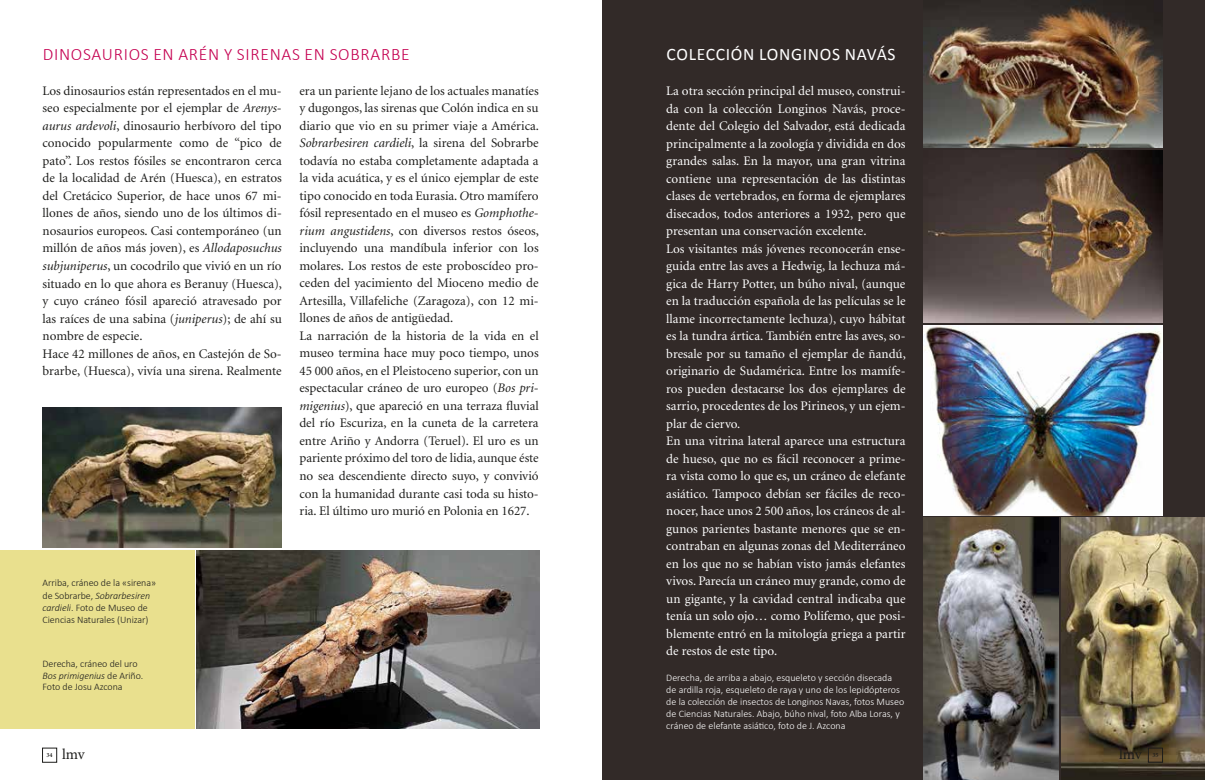
<style>
.page{position:relative;width:1205px;height:780px;background:#fff}
.page>*{position:absolute;margin:0;border:0;box-sizing:border-box;transform-origin:0 0}
.t1{font:300 17.5px "Calibri";letter-spacing:.04em;color:#c50051}
.t2{font:17.5px "Calibri";letter-spacing:.04em;color:#fff}
.t3{font:15px "Minion Pro";letter-spacing:-.01em;color:#1d1d1b}
.t4{font:13.12px/17.5px "Minion";color:#1d1d1b}
.t5{font:13.12px/17.5px "Minion";color:#fff}
.t6{font:300 10px/11.9px "Calibri";color:#fff}
.t7{font:300 10px/12.2px "Calibri";letter-spacing:-.005em;color:#1d1d1b}
.t8{font:600 6.25px "Minion Pro";color:#1d1d1b}
.s1{font-style:italic}
</style>
<div class="page">
<div style="left:602px;top:0;width:603px;height:780px;background:#322a28"></div>
<img style="left:1062px;top:518px;width:143px;height:262px">
<div style="left:0;top:550px;width:194px;height:178px;background:#e9e08e"></div>
<img style="left:197px;top:550px;width:342px;height:178px">
<div style="left:42px;top:748px;width:15px;height:14px;border:1px solid #1d1d1b"></div>
<div style="left:1148px;top:748px;width:14px;height:14px;border:1px solid #1d1d1b"></div>
<img style="left:43px;top:407px;width:239px;height:140px">
<img style="left:923px;top:0;width:239px;height:148px">
<img style="left:923px;top:325px;width:239px;height:190px">
<img style="left:923px;top:150px;width:239px;height:173px">
<img style="left:923px;top:518px;width:135px;height:262px">
<h1 class="t1" style="left:43px;top:43px;width:368px">DINOSAURIOS EN ARÉN Y SIRENAS EN SOBRARBE</h1>
<h1 class="t2" style="left:666px;top:43px;width:230px">COLECCIÓN LONGINOS NAVÁS</h1>
<p class="t5" style="left:666px;top:83px;width:241px">La otra sección principal del museo, construi&shy;da con la colección Longinos Navás, proce&shy;dente del Colegio del Salvador, está dedicada principalmente a la zoología y dividida en dos grandes salas. En la mayor, una gran vitrina contiene una representación de las distintas clases de vertebrados, en forma de ejemplares disecados, todos anteriores a 1932, pero que presentan una conservación excelente.<br>Los visitantes más jóvenes reconocerán ense&shy;guida entre las aves a Hedwig, la lechuza má&shy;gica de Harry Potter, un búho nival, (aunque en la traducción española de las películas se le llame incorrectamente lechuza), cuyo hábitat es la tundra ártica. También entre las aves, so&shy;bresale por su tamaño el ejemplar de ñandú, originario de Sudamérica. Entre los mamífe&shy;ros pueden destacarse los dos ejemplares de sarrio, procedentes de los Pirineos, y un ejem&shy;plar de ciervo.<br>En una vitrina lateral aparece una estructura de hueso, que no es fácil reconocer a prime&shy;ra vista como lo que es, un cráneo de elefante asiático. Tampoco debían ser fáciles de reco&shy;nocer, hace unos 2 500 años, los cráneos de al&shy;gunos parientes bastante menores que se en&shy;contraban en algunas zonas del Mediterráneo en los que no se habían visto jamás elefantes vivos. Parecía un cráneo muy grande, como de un gigante, y la cavidad central indicaba que tenía un solo ojo… como Polifemo, que posi&shy;blemente entró en la mitología griega a partir de restos de este tipo.</p>
<p class="t4" style="left:43px;top:82px;width:241px">Los dinosaurios están representados en el mu&shy;seo especialmente por el ejemplar de <span class="s1">Arenys&shy;aurus ardevoli</span>, dinosaurio herbívoro del tipo conocido popularmente como de “pico de pato”. Los restos fósiles se encontraron cerca de la localidad de Arén (Huesca), en estratos del Cretácico Superior, de hace unos 67 mi&shy;llones de años, siendo uno de los últimos di&shy;nosaurios europeos. Casi contemporáneo (un millón de años más joven), es <span class="s1">Allodaposuchus subjuniperus</span>, un cocodrilo que vivió en un río situado en lo que ahora es Beranuy (Huesca), y cuyo cráneo fósil apareció atravesado por las raíces de una sabina (<span class="s1">juniperus</span>); de ahí su nombre de especie.<br>Hace 42 millones de años, en Castejón de So&shy;brarbe, (Huesca), vivía una sirena. Realmente</p>
<p class="t4" style="left:299px;top:82px;width:241px">era un pariente lejano de los actuales manatíes y dugongos, las sirenas que Colón indica en su diario que vio en su primer viaje a América.<br><span class="s1">Sobrarbesiren cardieli</span>, la sirena del Sobrarbe todavía no estaba completamente adaptada a la vida acuática, y es el único ejemplar de este tipo conocido en toda Eurasia. <span class="s1">O</span>tro mamífero fósil representado en el museo es <span class="s1">Gomphothe&shy;rium angustidens</span>, con diversos restos óseos, incluyendo una mandíbula inferior con los molares. Los restos de este proboscídeo pro&shy;ceden del yacimiento del Mioceno medio de Artesilla, Villafeliche (Zaragoza), con 12 mi&shy;llones de años de antigüedad.<br>La narración de la historia de la vida en el museo termina hace muy poco tiempo, unos 45 000 años, en el Pleistoceno superior, con un espectacular cráneo de uro europeo (<span class="s1">Bos pri&shy;migenius</span>), que apareció en una terraza fluvial del río Escuriza, en la cuneta de la carretera entre Ariño y Andorra (Teruel). El uro es un pariente próximo del toro de lidia, aunque éste no sea descendiente directo suyo, y convivió con la humanidad durante casi toda su histo&shy;ria. El último uro murió en Polonia en 1627.</p>
<p class="t7" style="left:43px;top:576px;width:115px">Arriba, cráneo de la «sirena» de Sobrarbe, <span class="s1">Sobrarbesiren cardieli</span>. Foto de Museo de<br>Ciencias Naturales (Unizar)</p>
<p class="t7" style="left:43px;top:657px;width:102px;line-height:11.9px">Derecha, cráneo del uro<br><span class="s1">Bos primigenius</span> de Ariño.<br>Foto de Josu Azcona</p>
<p class="t6" style="left:666px;top:671px;width:239px">Derecha, de arriba a abajo, esqueleto y sección disecada de ardilla roja, esqueleto de raya y uno de los lepidópteros de la colección de insectos de Longinos Navas, fotos Museo de Ciencias Naturales. Abajo, búho nival, foto Alba Loras, y cráneo de elefante asiático, foto de J. Azcona</p>
<p class="t8" style="left:47px;top:750px;width:8px">34</p>
<p class="t3" style="left:62px;top:744px;width:24px">lmv</p>
<p class="t3" style="left:1119px;top:744px;width:24px">lmv</p>
<p class="t8" style="left:1152px;top:750px;width:8px">35</p>
</div>
